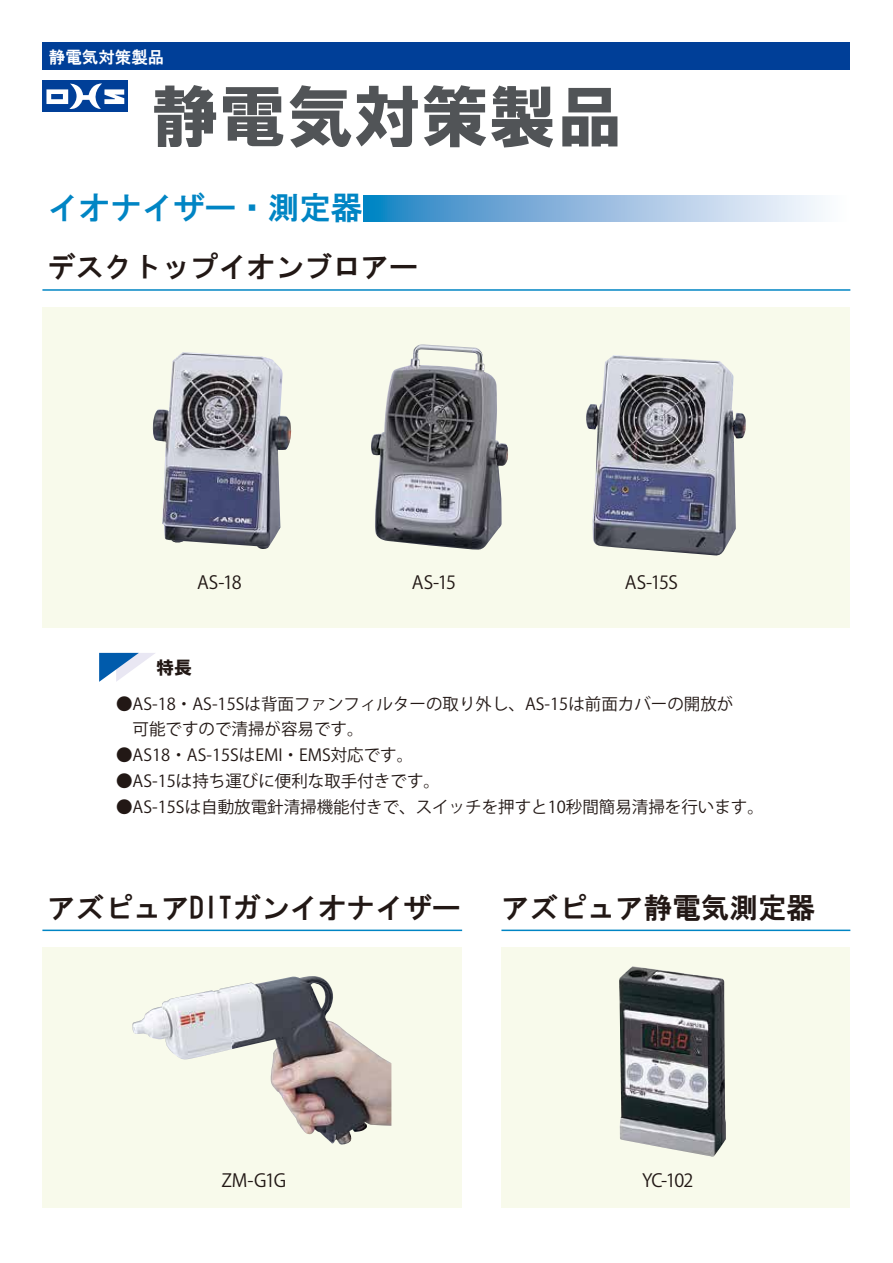
<style>
.page{position:relative;width:893px;height:1263px;background:#fff}
.page>*{position:absolute;margin:0;border:0;box-sizing:border-box;transform-origin:0 0}
.t1{font:67.5px "HG Soei Kakugothic UB";color:#515457}
.t2{font:31.5px "HG Gothic E";color:#0085c4}
.t3{font:28.5px "HG Gothic E";color:#221815}
.t4{font:18px "Koz Go Pro";letter-spacing:-.05em;color:#221815}
.t5{font:18px "HGP Soei Kakugothic UB";color:#221815}
.t6{font:16.5px/25.8px "Koz Go Pro";color:#221815}
.t7{font:16.5px "HG Gothic E";color:#fff}
</style>
<div class="page">
<div style="left:42px;top:307px;width:808px;height:320px;background:#f8faeb"></div>
<div style="left:42px;top:947px;width:420px;height:261px;background:#f8faeb"></div>
<div style="left:501px;top:947px;width:349px;height:261px;background:#f8faeb"></div>
<img style="left:132px;top:976px;width:259px;height:169px">
<div style="left:42px;top:80px;width:86px;height:32px;background:#003f98"></div>
<svg style="left:46px;top:83px;width:78px;height:26px"></svg>
<div style="left:42px;top:43px;width:808px;height:27px;background:#003f98"></div>
<svg style="left:363px;top:196px;width:460px;height:25px;background:#8ebbdf"></svg>
<img style="left:371px;top:344px;width:137px;height:206px">
<img style="left:152px;top:352px;width:139px;height:197px">
<img style="left:586px;top:355px;width:160px;height:201px">
<svg style="left:99px;top:653px;width:56px;height:29px"></svg>
<hr style="left:42px;top:289px;width:808px;height:2px;background:#0085c4">
<hr style="left:42px;top:929px;width:420px;height:2px;background:#0085c4">
<hr style="left:501px;top:929px;width:349px;height:2px;background:#0085c4">
<img style="left:619px;top:966px;width:107px;height:191px">
<p class="t7" style="left:49px;top:49px;width:117px">静電気対策製品</p>
<h1 class="t1" style="left:151px;top:83px;width:474px">静電気対策製品</h1>
<h2 class="t2" style="left:47px;top:192px;width:316px">イオナイザー・測定器</h2>
<h3 class="t3" style="left:47px;top:252px;width:372px">デスクトップイオンブロアー</h3>
<p class="t4" style="left:197px;top:571px;width:46px">AS-18</p>
<p class="t5" style="left:156px;top:658px;width:37px">特長</p>
<p class="t4" style="left:412px;top:571px;width:46px">AS-15</p>
<p class="t4" style="left:625px;top:571px;width:54px">AS-15S</p>
<p class="t6" style="left:116px;top:691px;width:619px">●AS-18・AS-15Sは背面ファンフィルターの取り外し、AS-15は前面カバーの開放が　可能ですので清掃が容易です。</p>
<p class="t6" style="left:116px;top:743px;width:299px">●AS18・AS-15SはEMI・EMS対応です。</p>
<p class="t6" style="left:116px;top:768px;width:325px">●AS-15は持ち運びに便利な取手付きです。</p>
<p class="t6" style="left:116px;top:794px;width:649px">●AS-15Sは自動放電針清掃機能付きで、スイッチを押すと10秒間簡易清掃を行います。</p>
<h3 class="t3" style="left:47px;top:894px;width:415px">アズピュアDITガンイオナイザー</h3>
<h3 class="t3" style="left:501px;top:894px;width:315px">アズピュア静電気測定器</h3>
<p class="t4" style="left:221px;top:1169px;width:66px">ZM-G1G</p>
<p class="t4" style="left:642px;top:1169px;width:53px">YC-102</p>
</div>
